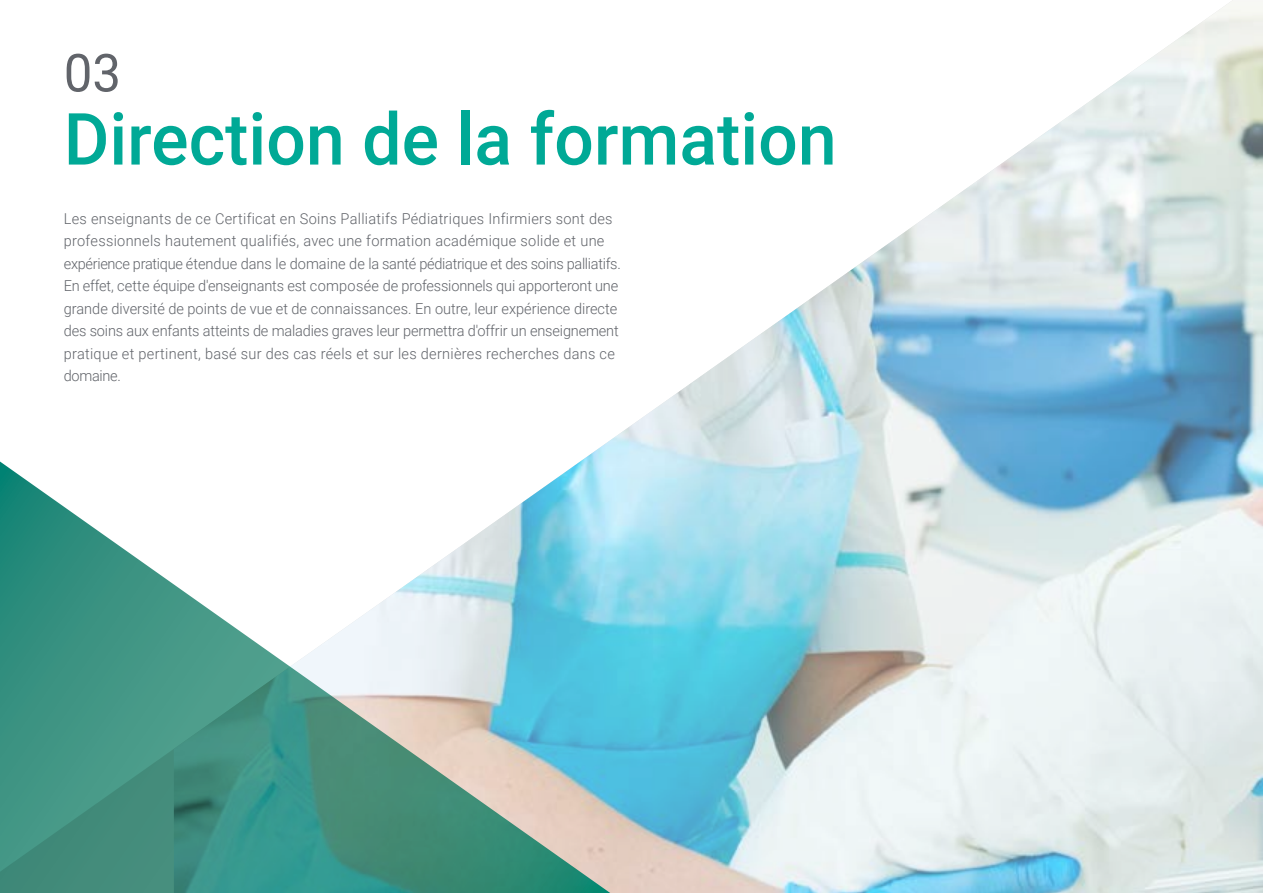
<style>
.page{position:relative;width:1263px;height:893px;background:#fff}
.page>*{position:absolute;margin:0;border:0;box-sizing:border-box;transform-origin:0 0}
.t1{font:500 72px "Roboto";color:#00a996}
.t2{font:52.5px "Roboto";color:#61646a}
.t3{font:300 15px/22.5px "Roboto";color:#61646a}
</style>
<div class="page">
<img style="left:602px;top:0;width:661px;height:893px">
<svg style="left:0;top:446px;width:640px;height:447px"></svg>
<h2 class="t2" style="left:64px;top:36px;width:59px">03</h2>
<h1 class="t1" style="left:64px;top:89px;width:774px">Direction de la formation</h1>
<p class="t3" style="left:64px;top:207px;width:559px">Les enseignants de ce Certificat en Soins Palliatifs Pédiatriques Infirmiers sont des professionnels hautement qualifiés, avec une formation académique solide et une expérience pratique étendue dans le domaine de la santé pédiatrique et des soins palliatifs.<br>En effet, cette équipe d'enseignants est composée de professionnels qui apporteront une grande diversité de points de vue et de connaissances. En outre, leur expérience directe des soins aux enfants atteints de maladies graves leur permettra d'offrir un enseignement pratique et pertinent, basé sur des cas réels et sur les dernières recherches dans ce domaine.</p>
</div>
